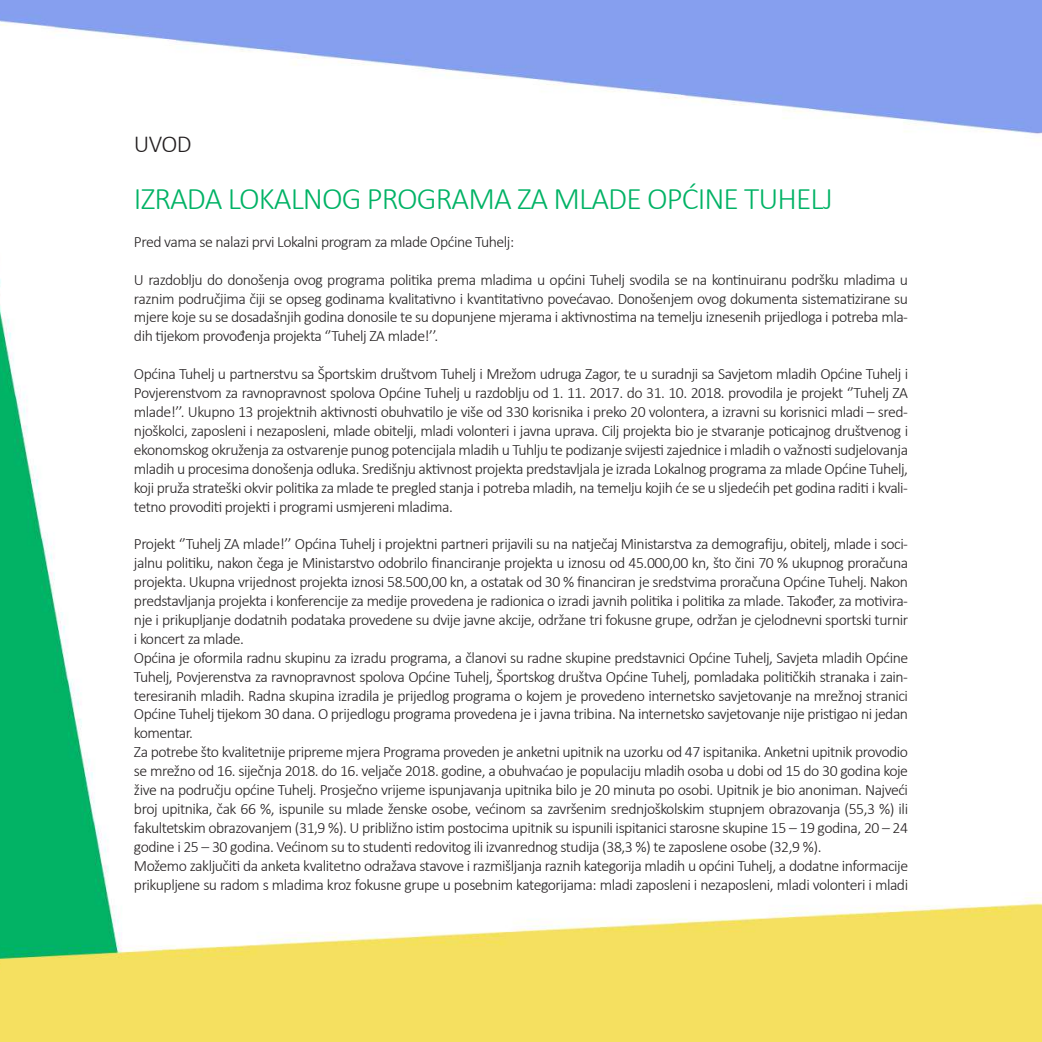
<style>
.page{position:relative;width:1042px;height:1042px;background:#fff}
.page>*{position:absolute;margin:0;border:0;box-sizing:border-box;transform-origin:0 0}
.t1{font:300 31.5px "Calibri";letter-spacing:-.03em;color:#00b265}
.t2{font:300 24.5px "Calibri";color:#231f20}
.t3{font:300 15.75px/18.9px "Calibri";letter-spacing:-.03em;color:#231f20;text-align:justify}
</style>
<div class="page">
<img style="left:0;top:0;width:1042px;height:1042px">
<h2 class="t2" style="left:134px;top:129px;width:59px">UVOD</h2>
<h1 class="t1" style="left:134px;top:179px;width:700px">IZRADA LOKALNOG PROGRAMA ZA MLADE OPĆINE TUHELJ</h1>
<p class="t3" style="left:134px;top:232px;width:382px">Pred vama se nalazi prvi Lokalni program za mlade Općine Tuhelj:</p>
<p class="t3" style="left:134px;top:270px;width:775px">U razdoblju do donošenja ovog programa politika prema mladima u općini Tuhelj svodila se na kontinuiranu podršku mladima u raznim područjima čiji se opseg godinama kvalitativno i kvantitativno povećavao. Donošenjem ovog dokumenta sistematizirane su mjere koje su se dosadašnjih godina donosile te su dopunjene mjerama i aktivnostima na temelju iznesenih prijedloga i potreba mla&shy;dih tijekom provođenja projekta ‘’Tuhelj ZA mlade!’’.</p>
<p class="t3" style="left:134px;top:364px;width:776px">Općina Tuhelj u partnerstvu sa Športskim društvom Tuhelj i Mrežom udruga Zagor, te u suradnji sa Savjetom mladih Općine Tuhelj i Povjerenstvom za ravnopravnost spolova Općine Tuhelj u razdoblju od 1. 11. 2017. do 31. 10. 2018. provodila je projekt ‘’Tuhelj ZA mlade!’’. Ukupno 13 projektnih aktivnosti obuhvatilo je više od 330 korisnika i preko 20 volontera, a izravni su korisnici mladi – sred&shy;njoškolci, zaposleni i nezaposleni, mlade obitelji, mladi volonteri i javna uprava. Cilj projekta bio je stvaranje poticajnog društvenog i ekonomskog okruženja za ostvarenje punog potencijala mladih u Tuhlju te podizanje svijesti zajednice i mladih o važnosti sudjelovanja mladih u procesima donošenja odluka. Središnju aktivnost projekta predstavljala je izrada Lokalnog programa za mlade Općine Tuhelj, koji pruža strateški okvir politika za mlade te pregled stanja i potreba mladih, na temelju kojih će se u sljedećih pet godina raditi i kvali&shy;tetno provoditi projekti i programi usmjereni mladima.</p>
<p class="t3" style="left:134px;top:534px;width:776px;text-align:left">Projekt ‘’Tuhelj ZA mlade!’’ Općina Tuhelj i projektni partneri prijavili su na natječaj Ministarstva za demografiju, obitelj, mlade i soci&shy;jalnu politiku, nakon čega je Ministarstvo odobrilo financiranje projekta u iznosu od 45.000,00 kn, što čini 70 % ukupnog proračuna projekta. Ukupna vrijednost projekta iznosi 58.500,00 kn, a ostatak od 30 % financiran je sredstvima proračuna Općine Tuhelj. Nakon predstavljanja projekta i konferencije za medije provedena je radionica o izradi javnih politika i politika za mlade. Također, za motivira&shy;nje i prikupljanje dodatnih podataka provedene su dvije javne akcije, održane tri fokusne grupe, održan je cjelodnevni sportski turnir i koncert za mlade.<br>Općina je oformila radnu skupinu za izradu programa, a članovi su radne skupine predstavnici Općine Tuhelj, Savjeta mladih Općine Tuhelj, Povjerenstva za ravnopravnost spolova Općine Tuhelj, Športskog društva Općine Tuhelj, pomladaka političkih stranaka i zain&shy;teresiranih mladih. Radna skupina izradila je prijedlog programa o kojem je provedeno internetsko savjetovanje na mrežnoj stranici Općine Tuhelj tijekom 30 dana. O prijedlogu programa provedena je i javna tribina. Na internetsko savjetovanje nije pristigao ni jedan komentar.<br>Za potrebe što kvalitetnije pripreme mjera Programa proveden je anketni upitnik na uzorku od 47 ispitanika. Anketni upitnik provodio se mrežno od 16. siječnja 2018. do 16. veljače 2018. godine, a obuhvaćao je populaciju mladih osoba u dobi od 15 do 30 godina koje žive na području općine Tuhelj. Prosječno vrijeme ispunjavanja upitnika bilo je 20 minuta po osobi. Upitnik je bio anoniman. Najveći broj upitnika, čak 66 %, ispunile su mlade ženske osobe, većinom sa završenim srednjoškolskim stupnjem obrazovanja (55,3 %) ili fakultetskim obrazovanjem (31,9 %). U približno istim postocima upitnik su ispunili ispitanici starosne skupine 15 – 19 godina, 20 – 24 godine i 25 – 30 godina. Većinom su to studenti redovitog ili izvanrednog studija (38,3 %) te zaposlene osobe (32,9 %).<br>Možemo zaključiti da anketa kvalitetno odražava stavove i razmišljanja raznih kategorija mladih u općini Tuhelj, a dodatne informacije prikupljene su radom s mladima kroz fokusne grupe u posebnim kategorijama: mladi zaposleni i nezaposleni, mladi volonteri i mladi</p>
</div>
